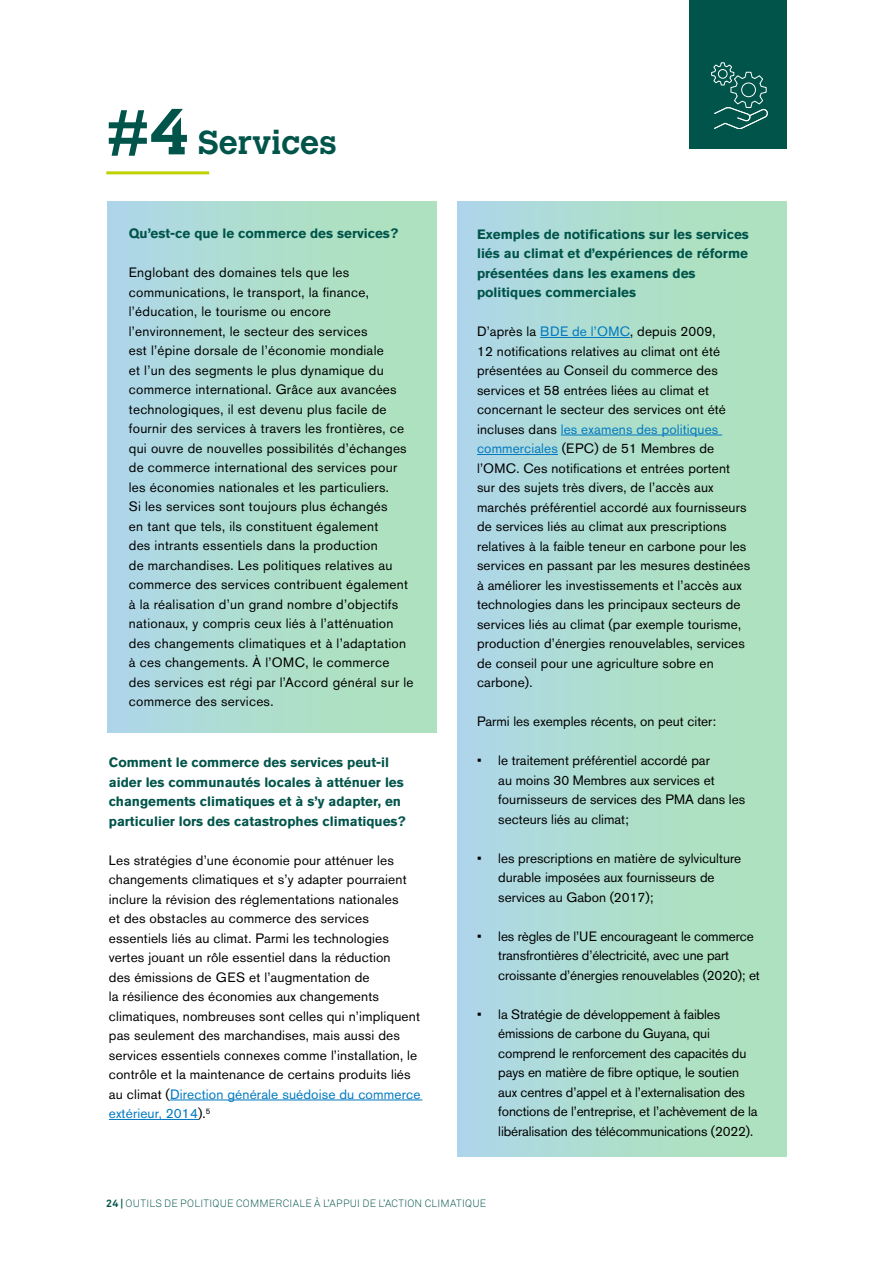
<style>
.page{position:relative;width:893px;height:1263px;background:#fff}
.page>*{position:absolute;margin:0;border:0;box-sizing:border-box;transform-origin:0 0}
.t1{font:700 33px "Calvert MT Std";color:#00544a}
.t2{font:13.5px/19.5px "Akzidenz Grotesk BE";letter-spacing:.01em;color:#000}
.t3{font:13.5px/19.5px "Akzidenz Grotesk BE";letter-spacing:-.01em;color:#000}
.t4{font:700 13.5px/19.5px "Akzidenz Grotesk BE";color:#00544a}
.t5{font:300 10.5px "Akkurat Pro";letter-spacing:.025em;color:#00544a}
.s1{font-size:64.5px}
.s2{color:#0079c1}
.s3{font-weight:700}
</style>
<div class="page">
<hr style="left:106px;top:171px;width:103px;height:3px;background:#c0d100">
<div style="left:689px;top:0;width:98px;height:149px;background:#00544a"></div>
<svg style="left:711px;top:62px;width:57px;height:67px"></svg>
<hr style="left:170px;top:1099px;width:252px;height:1px;background:#0079c1">
<hr style="left:109px;top:1119px;width:89px;height:1px;background:#0079c1">
<div style="left:457px;top:202px;width:330px;height:955px;background:linear-gradient(to right,#aed7e6,#aee3b8)"></div>
<hr style="left:540px;top:337px;width:90px;height:1px;background:#0079c1">
<hr style="left:561px;top:435px;width:161px;height:1px;background:#0079c1">
<hr style="left:477px;top:454px;width:81px;height:1px;background:#0079c1">
<div style="left:107px;top:202px;width:330px;height:531px;background:linear-gradient(to right,#aed7e6,#aee3b8)"></div>
<h1 class="t1" style="left:106px;top:122px;width:232px"><span class="s1">#4</span> Services</h1>
<p class="t4" style="left:129px;top:224px;width:271px">Qu’est-ce que le commerce des services?</p>
<p class="t2" style="left:129px;top:263px;width:286px">Englobant des domaines tels que les communications, le transport, la finance, l’éducation, le tourisme ou encore l’environnement, le secteur des services<br>est l’épine dorsale de l’économie mondiale<br>et l’un des segments le plus dynamique du commerce international. Grâce aux avancées technologiques, il est devenu plus facile de fournir des services à travers les frontières, ce qui ouvre de nouvelles possibilités d’échanges de commerce international des services pour les économies nationales et les particuliers.<br>Si les services sont toujours plus échangés<br>en tant que tels, ils constituent également<br>des intrants essentiels dans la production<br>de marchandises. Les politiques relatives au commerce des services contribuent également à la réalisation d’un grand nombre d’objectifs nationaux, y compris ceux liés à l’atténuation des changements climatiques et à l’adaptation à ces changements. À l’OMC, le commerce des services est régi par l’Accord général sur le commerce des services.</p>
<p class="t4" style="left:109px;top:753px;width:298px">Comment le commerce des services peut-il aider les communautés locales à atténuer les changements climatiques et à s’y adapter, en particulier lors des catastrophes climatiques?</p>
<p class="t2" style="left:109px;top:850px;width:313px">Les stratégies d’une économie pour atténuer les changements climatiques et s’y adapter pourraient inclure la révision des réglementations nationales<br>et des obstacles au commerce des services essentiels liés au climat. Parmi les technologies vertes jouant un rôle essentiel dans la réduction<br>des émissions de GES et l’augmentation de<br>la résilience des économies aux changements climatiques, nombreuses sont celles qui n’impliquent pas seulement des marchandises, mais aussi des services essentiels connexes comme l’installation, le contrôle et la maintenance de certains produits liés au climat (<span class="s2">Direction générale suédoise du commerce extérieur, 2014</span>).<sup>5</sup></p>
<p class="t4" style="left:477px;top:224px;width:273px">Exemples de notifications sur les services liés au climat et d’expériences de réforme présentées dans les examens des politiques commerciales</p>
<p class="t2" style="left:477px;top:322px;width:275px">D’après la <span class="s2">BDE de l’OMC</span>, depuis 2009,<br>12 notifications relatives au climat ont été présentées au Conseil du commerce des services et 58 entrées liées au climat et concernant le secteur des services ont été incluses dans <span class="s2">les examens des politiques commerciales</span> (EPC) de 51 Membres de l’OMC. Ces notifications et entrées portent sur des sujets très divers, de l’accès aux marchés préférentiel accordé aux fournisseurs de services liés au climat aux prescriptions relatives à la faible teneur en carbone pour les services en passant par les mesures destinées à améliorer les investissements et l’accès aux technologies dans les principaux secteurs de services liés au climat (par exemple tourisme, production d’énergies renouvelables, services de conseil pour une agriculture sobre en carbone).</p>
<p class="t2" style="left:477px;top:711px;width:241px">Parmi les exemples récents, on peut citer:</p>
<p class="t2" style="left:498px;top:750px;width:248px;text-indent:-21px">• le traitement préférentiel accordé par<br>au moins 30 Membres aux services et fournisseurs de services des PMA dans les secteurs liés au climat;</p>
<p class="t2" style="left:498px;top:848px;width:245px;text-indent:-21px">• les prescriptions en matière de sylviculture durable imposées aux fournisseurs de services au Gabon (2017);</p>
<p class="t3" style="left:498px;top:926px;width:263px;text-indent:-21px">• les règles de l’UE encourageant le commerce transfrontières d’électricité, avec une part croissante d’énergies renouvelables (2020); et</p>
<p class="t3" style="left:498px;top:1004px;width:261px;text-indent:-21px">• la Stratégie de développement à faibles émissions de carbone du Guyana, qui comprend le renforcement des capacités du pays en matière de fibre optique, le soutien aux centres d’appel et à l’externalisation des fonctions de l’entreprise, et l’achèvement de la libéralisation des télécommunications (2022).</p>
<p class="t5" style="left:106px;top:1197px;width:381px"><span class="s3">24 |</span> OUTILS DE POLITIQUE COMMERCIALE À L’APPUI DE L’ACTION CLIMATIQUE</p>
</div>
